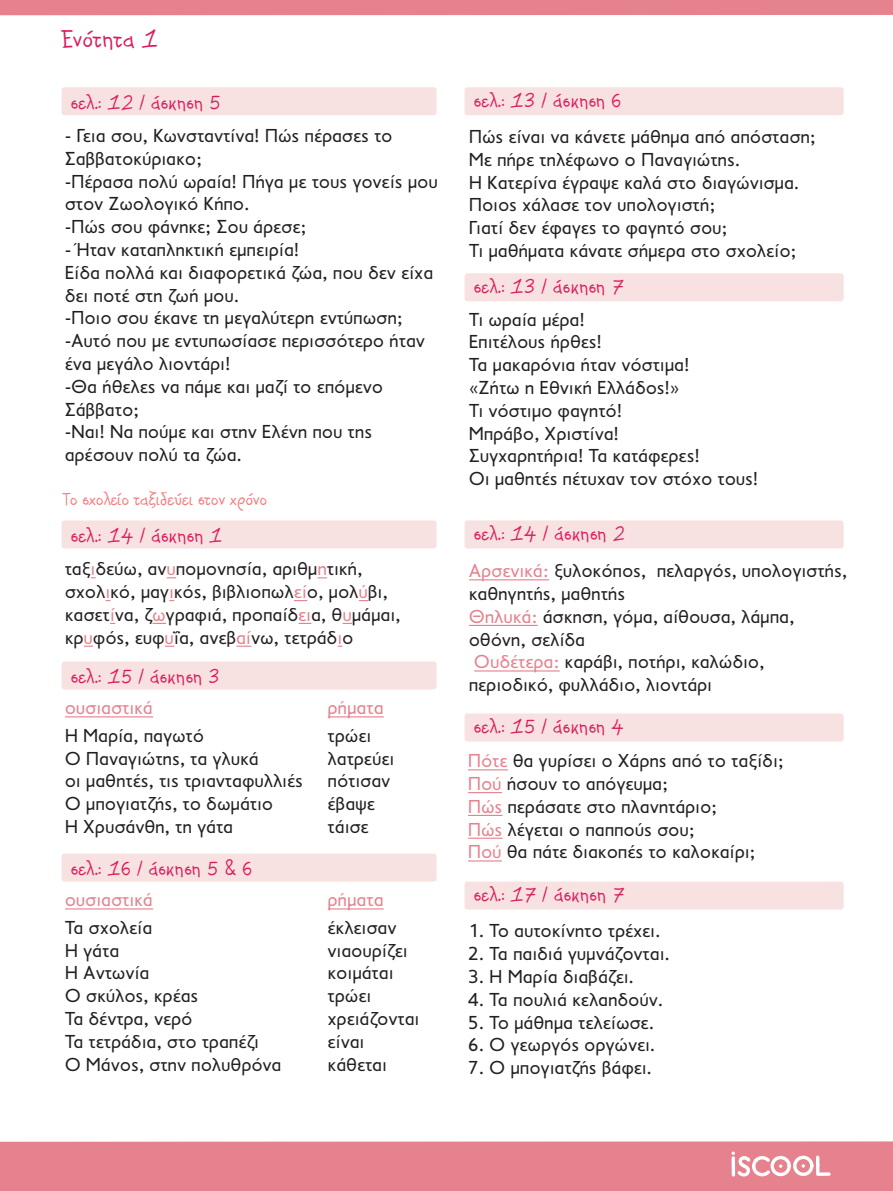
<style>
.page{position:relative;width:893px;height:1191px;background:#fff}
.page>*{position:absolute;margin:0;border:0;box-sizing:border-box;transform-origin:0 0}
.t1{font:27px "PF Kids Pro Grade Five";letter-spacing:.02em;color:#da1c5c}
.t2{font:21.6px "PF Kids Pro Grade Five";letter-spacing:.02em;color:#da1c5c}
.t3{font:19.5px "PF Kids Pro Grade Five";color:#f37d7d}
.t4{font:19.05px/22.8px "PF Transport";letter-spacing:.025em;color:#231f20}
.t5{font:19.05px "PF Transport";letter-spacing:.025em;color:#e6828e}
.s1{color:#e6828e}
</style>
<div class="page">
<div style="left:62px;top:87px;width:375px;height:28px;background:#f8e2e1;border-radius:3px"></div>
<div style="left:465px;top:87px;width:379px;height:28px;background:#f8e2e1;border-radius:3px"></div>
<div style="left:0;top:1141px;width:893px;height:50px;background:#e6828e"></div>
<div style="left:0;top:0;width:893px;height:15px;background:#e6828e"></div>
<div style="left:62px;top:520px;width:375px;height:28px;background:#f8e2e1;border-radius:3px"></div>
<div style="left:62px;top:661px;width:375px;height:28px;background:#f8e2e1;border-radius:3px"></div>
<div style="left:62px;top:853px;width:375px;height:28px;background:#f8e2e1;border-radius:3px"></div>
<div style="left:465px;top:273px;width:379px;height:28px;background:#f8e2e1;border-radius:3px"></div>
<div style="left:465px;top:520px;width:379px;height:28px;background:#f8e2e1;border-radius:3px"></div>
<div style="left:465px;top:713px;width:379px;height:28px;background:#f8e2e1;border-radius:3px"></div>
<div style="left:465px;top:881px;width:379px;height:28px;background:#f8e2e1;border-radius:3px"></div>
<svg style="left:731px;top:1151px;width:100px;height:26px"></svg>
<svg style="left:294px;top:600px;width:13px;height:1px"></svg>
<svg style="left:152px;top:623px;width:14px;height:1px"></svg>
<svg style="left:299px;top:623px;width:12px;height:1px"></svg>
<svg style="left:84px;top:645px;width:9px;height:2px"></svg>
<svg style="left:165px;top:645px;width:9px;height:2px"></svg>
<svg style="left:236px;top:645px;width:15px;height:2px"></svg>
<hr style="left:65px;top:716px;width:88px;height:1px;background:#e6828e">
<hr style="left:328px;top:716px;width:56px;height:1px;background:#e6828e">
<hr style="left:65px;top:908px;width:88px;height:1px;background:#e6828e">
<hr style="left:328px;top:908px;width:56px;height:1px;background:#e6828e">
<hr style="left:469px;top:579px;width:80px;height:1px;background:#e6828e">
<hr style="left:469px;top:625px;width:69px;height:1px;background:#e6828e">
<hr style="left:474px;top:670px;width:86px;height:1px;background:#e6828e">
<hr style="left:468px;top:769px;width:40px;height:1px;background:#e6828e">
<hr style="left:468px;top:792px;width:34px;height:1px;background:#e6828e">
<hr style="left:468px;top:815px;width:35px;height:1px;background:#e6828e">
<hr style="left:468px;top:837px;width:35px;height:1px;background:#e6828e">
<hr style="left:468px;top:860px;width:34px;height:1px;background:#e6828e">
<h1 class="t1" style="left:62px;top:17px;width:98px">Ενότητα 1</h1>
<p class="t2" style="left:71px;top:84px;width:151px">σελ.: 12 / άσκηση 5</p>
<p class="t4" style="left:65px;top:124px;width:374px">- Γεια σου, Κωνσταντίνα! Πώς πέρασες το<br>Σαββατοκύριακο;<br>-Πέρασα πολύ ωραία! Πήγα µε τους γονείς µου στον Ζωολογικό Κήπο.<br>-Πώς σου φάνηκε; Σου άρεσε;</p>
<p class="t4" style="left:65px;top:238px;width:369px">- Ήταν καταπληκτική εµπειρία!<br>Είδα πολλά και διαφορετικά ζώα, που δεν είχα δει ποτέ στη ζωή µου.<br>-Ποιο σου έκανε τη µεγαλύτερη εντύπωση; -Αυτό που µε εντυπωσίασε περισσότερο ήταν ένα µεγάλο λιοντάρι!<br>-Θα ήθελες να πάµε και µαζί το επόµενο<br>Σάββατο;<br>-Ναι! Να πούµε και στην Ελένη που της αρέσουν πολύ τα ζώα.</p>
<p class="t3" style="left:63px;top:483px;width:205px">Το σχολείο ταξιδεύει στον χρόνο</p>
<p class="t2" style="left:71px;top:517px;width:153px">σελ.: 14 / άσκηση 1</p>
<p class="t4" style="left:65px;top:557px;width:337px">ταξ<span class="s1">ι</span>δεύω, αν<span class="s1">υ</span>ποµονησία, αριθµ<span class="s1">η</span>τική, σχολ<span class="s1">ι</span>κό, µαγ<span class="s1">ι</span>κός, βιβλιοπωλ<span class="s1">εί</span>ο, µολ<span class="s1">ύ</span>βι, κασετ<span class="s1">ί</span>να, ζ<span class="s1">ω</span>γραφιά, προπαίδ<span class="s1">ει</span>α, θ<span class="s1">υ</span>µάµαι, κρ<span class="s1">υ</span>φός, ευφ<span class="s1">υ</span>ΐα, ανεβ<span class="s1">αί</span>νω, τετράδ<span class="s1">ι</span>ο</p>
<p class="t2" style="left:71px;top:658px;width:150px">σελ.: 15 / άσκηση 3</p>
<p class="t5" style="left:65px;top:697px;width:89px">ουσιαστικά</p>
<p class="t5" style="left:328px;top:697px;width:57px">ρήµατα</p>
<p class="t4" style="left:65px;top:724px;width:140px">Η Μαρία, παγωτό</p>
<p class="t4" style="left:328px;top:724px;width:45px">τρώει</p>
<p class="t4" style="left:65px;top:747px;width:195px">Ο Παναγιώτης, τα γλυκά</p>
<p class="t4" style="left:328px;top:747px;width:68px">λατρεύει</p>
<p class="t4" style="left:65px;top:769px;width:239px">οι µαθητές, τις τριανταφυλλιές</p>
<p class="t4" style="left:328px;top:769px;width:64px">πότισαν</p>
<p class="t4" style="left:65px;top:792px;width:209px">Ο µπογιατζής, το δωµάτιο</p>
<p class="t4" style="left:328px;top:792px;width:48px">έβαψε</p>
<p class="t4" style="left:65px;top:815px;width:169px">Η Χρυσάνθη, τη γάτα</p>
<p class="t4" style="left:328px;top:815px;width:42px">τάισε</p>
<p class="t2" style="left:71px;top:850px;width:183px">σελ.: 16 / άσκηση 5 &amp; 6</p>
<p class="t5" style="left:65px;top:889px;width:89px">ουσιαστικά</p>
<p class="t5" style="left:328px;top:889px;width:57px">ρήµατα</p>
<p class="t4" style="left:65px;top:916px;width:88px">Τα σχολεία</p>
<p class="t4" style="left:328px;top:916px;width:70px">έκλεισαν</p>
<p class="t4" style="left:65px;top:939px;width:56px">Η γάτα</p>
<p class="t4" style="left:328px;top:939px;width:81px">νιαουρίζει</p>
<p class="t4" style="left:65px;top:961px;width:86px">Η Αντωνία</p>
<p class="t4" style="left:328px;top:961px;width:67px">κοιµάται</p>
<p class="t4" style="left:65px;top:984px;width:135px">Ο σκύλος, κρέας</p>
<p class="t4" style="left:328px;top:984px;width:45px">τρώει</p>
<p class="t4" style="left:65px;top:1007px;width:129px">Τα δέντρα, νερό</p>
<p class="t4" style="left:328px;top:1007px;width:93px">χρειάζονται</p>
<p class="t4" style="left:65px;top:1030px;width:195px">Τα τετράδια, στο τραπέζι</p>
<p class="t4" style="left:328px;top:1030px;width:38px">είναι</p>
<p class="t4" style="left:65px;top:1052px;width:218px">Ο Μάνος, στην πολυθρόνα</p>
<p class="t4" style="left:328px;top:1052px;width:60px">κάθεται</p>
<p class="t2" style="left:474px;top:83px;width:149px">σελ.: 13 / άσκηση 6</p>
<p class="t4" style="left:469px;top:125px;width:348px">Πώς είναι να κάνετε µάθηµα από απόσταση; Με πήρε τηλέφωνο ο Παναγιώτης.<br>Η Κατερίνα έγραψε καλά στο διαγώνισµα.<br>Ποιος χάλασε τον υπολογιστή;<br>Γιατί δεν έφαγες το φαγητό σου;<br>Τι µαθήµατα κάνατε σήµερα στο σχολείο;</p>
<p class="t2" style="left:474px;top:269px;width:151px">σελ.: 13 / άσκηση 7</p>
<p class="t4" style="left:469px;top:308px;width:291px">Τι ωραία µέρα!<br>Επιτέλους ήρθες!<br>Τα µακαρόνια ήταν νόστιµα!<br>«Ζήτω η Εθνική Ελλάδος!»<br>Τι νόστιµο φαγητό!<br>Μπράβο, Χριστίνα!<br>Συγχαρητήρια! Τα κατάφερες!<br>Οι µαθητές πέτυχαν τον στόχο τους!</p>
<p class="t2" style="left:474px;top:516px;width:153px">σελ.: 14 / άσκηση 2</p>
<p class="t4" style="left:469px;top:559px;width:379px"><span class="s1">Αρσενικά:</span> ξυλοκόπος, πελαργός, υπολογιστής, καθηγητής, µαθητής<br><span class="s1">Θηλυκά:</span> άσκηση, γόµα, αίθουσα, λάµπα, οθόνη, σελίδα<br><span class="s1">Ουδέτερα:</span> καράβι, ποτήρι, καλώδιο, περιοδικό, φυλλάδιο, λιοντάρι</p>
<p class="t2" style="left:474px;top:709px;width:152px">σελ.: 15 / άσκηση 4</p>
<p class="t4" style="left:468px;top:749px;width:317px"><span class="s1">Πότε</span> θα γυρίσει ο Χάρης από το ταξίδι;<br><span class="s1">Πού</span> ήσουν το απόγευµα;<br><span class="s1">Πώς</span> περάσατε στο πλανητάριο;<br><span class="s1">Πώς</span> λέγεται ο παππούς σου;<br><span class="s1">Πού</span> θα πάτε διακοπές το καλοκαίρι;</p>
<p class="t2" style="left:474px;top:877px;width:152px">σελ.: 17 / άσκηση 7</p>
<p class="t4" style="left:468px;top:919px;width:194px">1. Το αυτοκίνητο τρέχει.</p>
<p class="t4" style="left:468px;top:942px;width:203px">2. Τα παιδιά γυµνάζονται.</p>
<p class="t4" style="left:468px;top:965px;width:167px">3. Η Μαρία διαβάζει.</p>
<p class="t4" style="left:468px;top:988px;width:196px">4. Τα πουλιά κελαηδούν.</p>
<p class="t4" style="left:468px;top:1010px;width:187px">5. Το µάθηµα τελείωσε.</p>
<p class="t4" style="left:468px;top:1033px;width:189px">6. Ο γεωργός οργώνει.</p>
<p class="t4" style="left:468px;top:1056px;width:185px">7. Ο µπογιατζής βάφει.</p>
</div>
